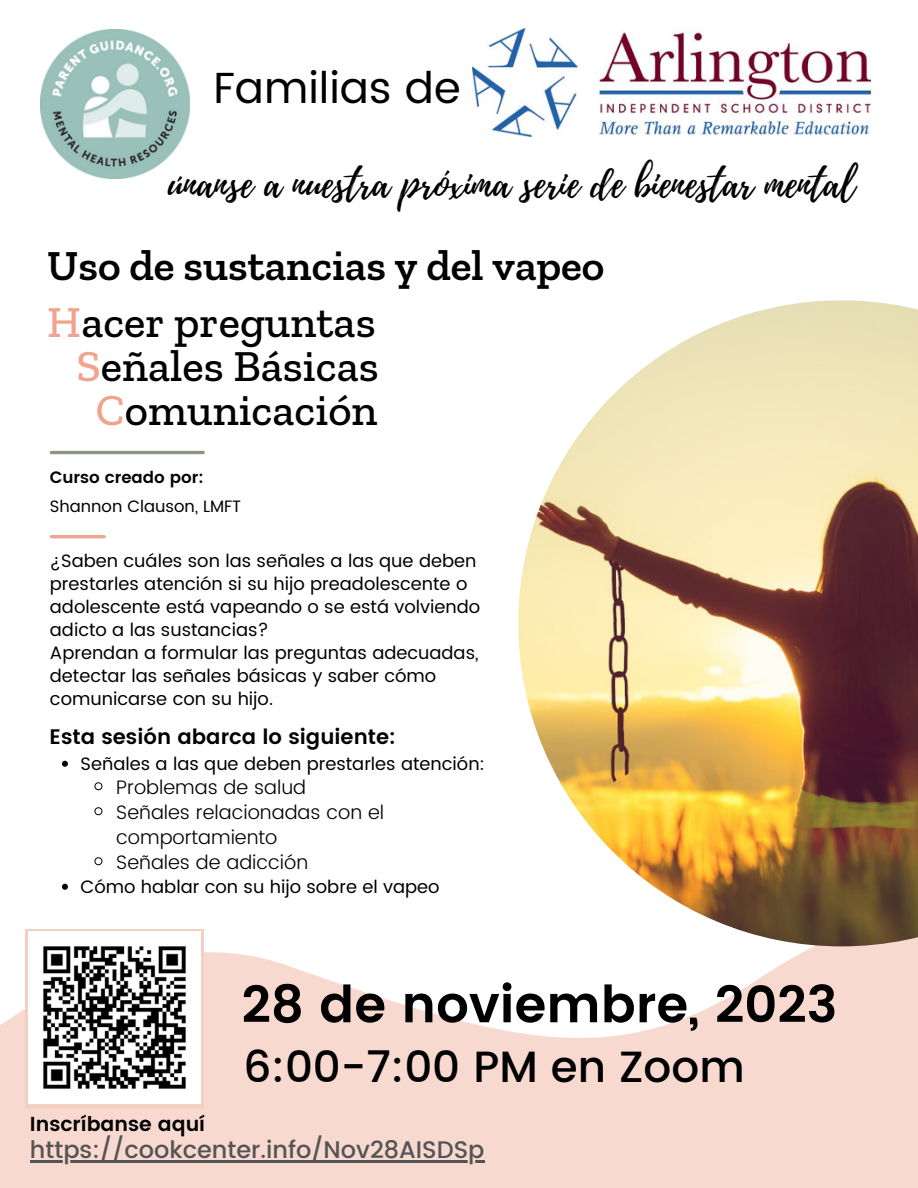
<style>
.page{position:relative;width:918px;height:1188px;background:#fff}
.page>*{position:absolute;margin:0;border:0;box-sizing:border-box;transform-origin:0 0}
.t1{font:600 51.15px "Poppins";color:#000}
.t2{font:500 45px "Zilla Slab";color:#000}
.t3{font:500 43.65px "Poppins";color:#000}
.t4{font:600 43.5px "Zilla Slab";color:#000}
.t5{font:43.5px "Poppins";color:#000}
.t6{font:39.6px "Playlist Script";color:#000}
.t7{font:500 24px "Poppins";color:#545454}
.t8{font:600 21px "Poppins";color:#000}
.t9{font:600 20.25px "Poppins";color:#000}
.t10{font:300 19.5px/25px "Poppins";color:#000}
.t11{font:18px/23px "Poppins";color:#000}
.t12{font:16.5px "Poppins";color:#000}
.t13{font:600 16.5px "Poppins";color:#000}
.s1{color:#efa48e}
</style>
<div class="page">
<svg style="left:0;top:929px;width:918px;height:259px;fill:#f8d9d0"></svg>
<img style="left:518px;top:300px;width:400px;height:646px">
<hr style="left:51px;top:451px;width:152px;height:3px;background:#8c9783">
<hr style="left:51px;top:535px;width:53px;height:3px;background:#efa48e">
<svg style="left:62px;top:761px;width:6px;height:6px"></svg>
<svg style="left:94px;top:782px;width:9px;height:9px"></svg>
<svg style="left:94px;top:807px;width:9px;height:9px"></svg>
<svg style="left:94px;top:857px;width:9px;height:9px"></svg>
<svg style="left:62px;top:884px;width:6px;height:6px"></svg>
<img style="left:41px;top:30px;width:148px;height:148px">
<img style="left:473px;top:29px;width:398px;height:108px">
<svg style="left:26px;top:929px;width:178px;height:179px;fill:#f3d1c2"></svg>
<img style="left:29px;top:932px;width:172px;height:171px">
<hr style="left:30px;top:1160px;width:455px;height:2px;background:#545454">
<p class="t5" style="left:214px;top:63px;width:249px">Familias de</p>
<p class="t6" style="left:168px;top:155px;width:688px">únanse a nuestra próxima serie de bienestar mental</p>
<p class="t4" style="left:47px;top:239px;width:559px">Uso de sustancias y del vapeo</p>
<p class="t2" style="left:47px;top:295px;width:330px"><span class="s1">H</span>acer preguntas</p>
<p class="t2" style="left:76px;top:338px;width:304px"><span class="s1">S</span>eñales Básicas</p>
<p class="t2" style="left:96px;top:382px;width:283px"><span class="s1">C</span>omunicación</p>
<p class="t13" style="left:50px;top:468px;width:155px">Curso creado por:</p>
<p class="t12" style="left:50px;top:497px;width:193px">Shannon Clauson, LMFT</p>
<p class="t11" style="left:50px;top:549px;width:432px">¿Saben cuáles son las señales a las que deben prestarles atención si su hijo preadolescente o adolescente está vapeando o se está volviendo adicto a las sustancias?</p>
<p class="t11" style="left:50px;top:641px;width:430px">Aprendan a formular las preguntas adecuadas, detectar las señales básicas y saber cómo comunicarse con su hijo.</p>
<p class="t8" style="left:50px;top:724px;width:348px">Esta sesión abarca lo siguiente:</p>
<p class="t11" style="left:81px;top:752px;width:406px">Señales a las que deben prestarles atención:</p>
<p class="t10" style="left:116px;top:775px;width:191px">Problemas de salud</p>
<p class="t10" style="left:116px;top:800px;width:269px">Señales relacionadas con el comportamiento</p>
<p class="t10" style="left:116px;top:850px;width:194px">Señales de adicción</p>
<p class="t11" style="left:81px;top:875px;width:361px">Cómo hablar con su hijo sobre el vapeo</p>
<p class="t1" style="left:242px;top:975px;width:597px">28 de noviembre, 2023</p>
<p class="t3" style="left:244px;top:1041px;width:503px">6:00-7:00 PM en Zoom</p>
<p class="t9" style="left:30px;top:1112px;width:177px">Inscríbanse aquí</p>
<p class="t7" style="left:30px;top:1135px;width:456px">https://cookcenter.info/Nov28AISDSp</p>
</div>
